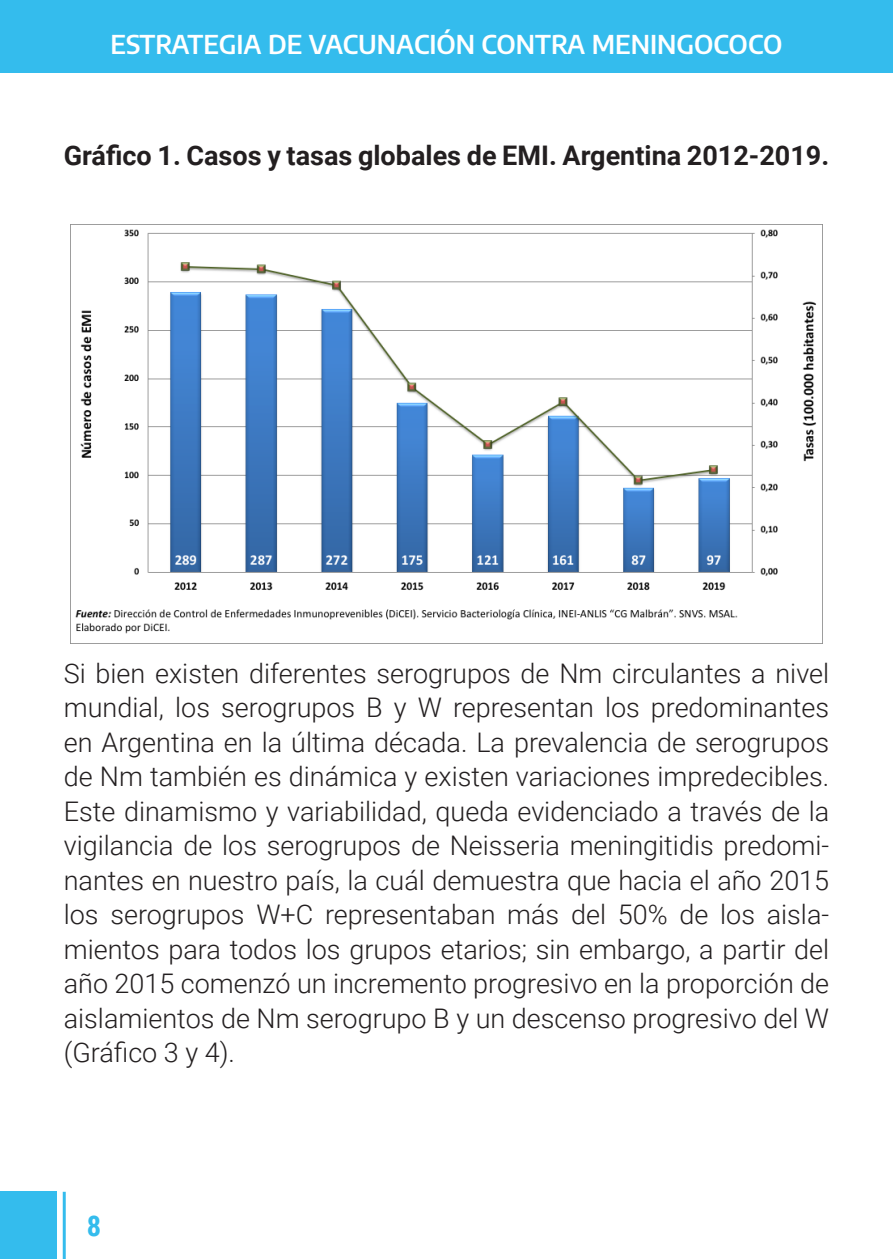
<style>
.page{position:relative;width:893px;height:1259px;background:#fff}
.page>*{position:absolute;margin:0;border:0;box-sizing:border-box;transform-origin:0 0}
.t1{font:700 28.5px "Roboto Condensed";color:#34bced}
.t2{font:300 27px/34.5px "Roboto";color:#231f20;text-align:justify}
.t3{font:700 27px "Roboto";color:#231f20}
.t4{font:600 25.5px "Encode Sans";color:#fff}
</style>
<div class="page">
<div style="left:0;top:0;width:893px;height:72px;background:#34bced"></div>
<div style="left:0;top:1191px;width:56px;height:68px;background:#34bced"></div>
<hr style="left:63px;top:1191px;width:3px;height:68px;background:#34bced">
<img style="left:71px;top:229px;width:751px;height:415px">
<p class="t4" style="left:110px;top:26px;width:673px">ESTRATEGIA DE VACUNACIÓN CONTRA MENINGOCOCO</p>
<p class="t3" style="left:64px;top:136px;width:767px">Gráfico 1. Casos y tasas globales de EMI. Argentina 2012-2019.</p>
<p class="t2" style="left:64px;top:654px;width:767px">Si bien existen diferentes serogrupos de Nm circulantes a nivel mundial, los serogrupos B y W representan los predominantes en Argentina en la última década. La prevalencia de serogrupos de Nm también es dinámica y existen variaciones impredecibles.<br>Este dinamismo y variabilidad, queda evidenciado a través de la vigilancia de los serogrupos de Neisseria meningitidis predomi&shy;nantes en nuestro país, la cuál demuestra que hacia el año 2015 los serogrupos W+C representaban más del 50% de los aisla&shy;mientos para todos los grupos etarios; sin embargo, a partir del año 2015 comenzó un incremento progresivo en la proporción de aislamientos de Nm serogrupo B y un descenso progresivo del W (Gráfico 3 y 4).</p>
<p class="t1" style="left:87px;top:1206px;width:16px">8</p>
</div>
